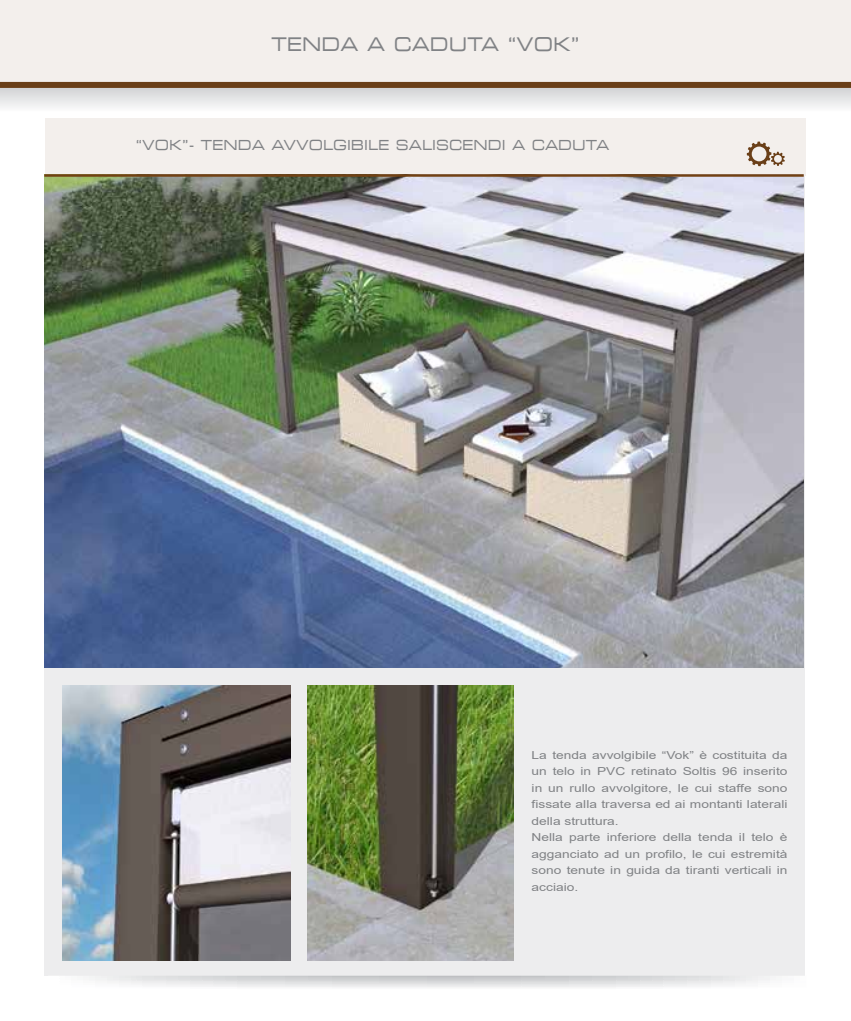
<style>
.page{position:relative;width:851px;height:1021px;background:#fff}
.page>*{position:absolute;margin:0;border:0;box-sizing:border-box;transform-origin:0 0}
.t1{font:19px "Eurostile Extended";color:#808285;scale:.94 1}
.t2{font:14px "Eurostile Extended";color:#808285;scale:.94 1}
.t3{font:11px/16.5px "Arial";color:#808285;scale:1.25 1}
</style>
<div class="page">
<div style="left:44px;top:175px;width:760px;height:800px;background:#ededee"></div>
<svg style="left:0;top:88px;width:850px;height:19px"></svg>
<div style="left:0;top:0;width:850px;height:85px;background:#f3efec"></div>
<div style="left:0;top:82px;width:850px;height:6px;background:#6a3f18"></div>
<div style="left:45px;top:118px;width:760px;height:57px;background:#f3efec"></div>
<svg style="left:746px;top:141px;width:38px;height:25px"></svg>
<svg style="left:48px;top:975px;width:757px;height:12px"></svg>
<img style="left:44px;top:177px;width:759px;height:490px">
<hr style="left:44px;top:174px;width:759px;height:3px;background:#724113">
<img style="left:62px;top:686px;width:228px;height:274px">
<img style="left:308px;top:686px;width:206px;height:274px">
<h1 class="t1" style="left:271px;top:31px;width:329px">TENDA A CADUTA “VOK”</h1>
<p class="t2" style="left:136px;top:135px;width:505px">“VOK”- TENDA AVVOLGIBILE SALISCENDI A CADUTA</p>
<p class="t3" style="left:531px;top:746px;width:206px">La tenda avvolgibile “Vok” è costituita da un telo in PVC retinato Soltis 96 inserito in un rullo avvolgitore, le cui staffe sono fissate alla traversa ed ai montanti laterali della struttura.<br>Nella parte inferiore della tenda il telo è agganciato ad un profilo, le cui estremità sono tenute in guida da tiranti verticali in acciaio.</p>
</div>
